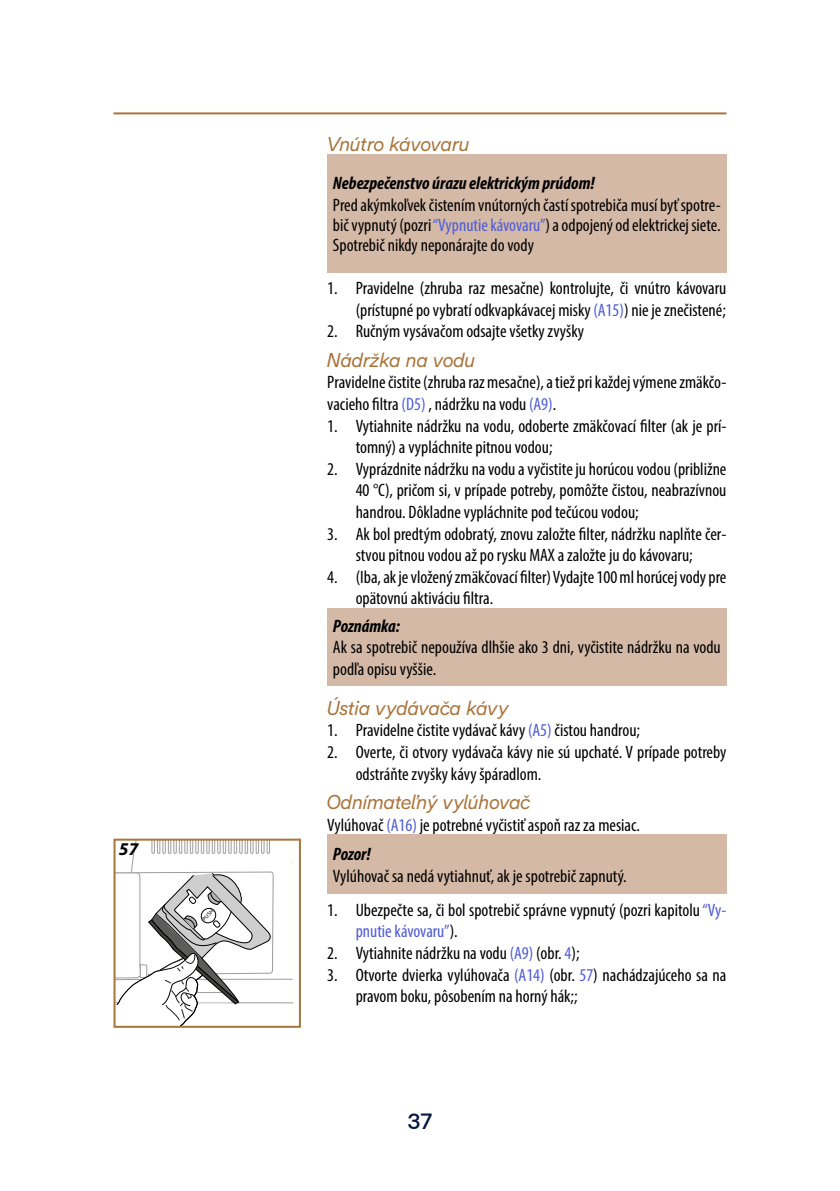
<style>
.page{position:relative;width:840px;height:1191px;background:#fff}
.page>*{position:absolute;margin:0;border:0;box-sizing:border-box;transform-origin:0 0}
.t1{font:500 22px "De Longhi Sans";color:#02183e}
.sottoparagrafo{font:italic 20px "De Longhi Sans";color:#aa743a}
.testo{font:condensed 18px/21.6px "Myriad Pro";color:#000}
.pericoli{font:italic 700 condensed 18px "Myriad Pro";color:#000}
.numero_figura{font:italic 700 18px "Myriad Pro";color:#000}
.t2{font:5.6px "Myriad Pro";color:#020203}
.s1{color:#4f5cd6}
</style>
<div class="page">
<hr style="left:113px;top:112px;width:613px;height:2px;background:#aa743a">
<div style="left:327px;top:154px;width:399px;height:118px;background:#d4b9a6"></div>
<div style="left:327px;top:608px;width:399px;height:77px;background:#d4b9a6"></div>
<div style="left:327px;top:834px;width:399px;height:60px;background:#d4b9a6"></div>
<svg style="left:116px;top:841px;width:176px;height:183px"></svg>
<div style="left:113px;top:838px;width:188px;height:189px;border:2px solid #aa743a"></div>
<p class="numero_figura" style="left:119px;top:837px;width:21px">57</p>
<p class="t2" style="left:201px;top:917px;width:14px;rotate:-45deg">PUSH</p>
<p class="sottoparagrafo" style="left:327px;top:131px;width:144px">Vnútro kávovaru</p>
<p class="pericoli" style="left:333px;top:172px;width:263px">Nebezpečenstvo úrazu elektrickým prúdom!</p>
<p class="testo" style="left:333px;top:195px;width:389px;line-height:20px;text-align:justify">Pred akýmkoľvek čistením vnútorných častí spotrebiča musí byť spotre&shy;bič vypnutý (pozri<span class="s1">“Vypnutie kávovaru”</span>) a odpojený od elektrickej siete.<br>Spotrebič nikdy neponárajte do vody</p>
<p class="testo" style="left:327px;top:277px;width:400px;text-align:right">1. Pravidelne (zhruba raz mesačne) kontrolujte, či vnútro kávovaru (prístupné po vybratí odkvapkávacej misky <span class="s1">(A15)</span>) nie je znečistené;</p>
<p class="testo" style="left:327px;top:320px;width:258px">2. Ručným vysávačom odsajte všetky zvyšky</p>
<p class="sottoparagrafo" style="left:327px;top:348px;width:150px">Nádržka na vodu</p>
<p class="testo" style="left:327px;top:371px;width:400px">Pravidelne čistite (zhruba raz mesačne), a tiež pri každej výmene zmäkčo&shy;vacieho filtra <span class="s1">(D5)</span> , nádržku na vodu <span class="s1">(A9)</span>.</p>
<p class="testo" style="left:355px;top:415px;width:372px;text-indent:-28px">1. Vytiahnite nádržku na vodu, odoberte zmäkčovací filter (ak je prí&shy;tomný) a vypláchnite pitnou vodou;</p>
<p class="testo" style="left:355px;top:458px;width:372px;text-align:justify;text-indent:-28px">2. Vyprázdnite nádržku na vodu a vyčistite ju horúcou vodou (približne 40 °C), pričom si, v prípade potreby, pomôžte čistou, neabrazívnou handrou. Dôkladne vypláchnite pod tečúcou vodou;</p>
<p class="testo" style="left:327px;top:523px;width:400px;text-align:center">3. Ak bol predtým odobratý, znovu založte filter, nádržku naplňte čer&shy;stvou pitnou vodou až po rysku MAX a založte ju do kávovaru;</p>
<p class="testo" style="left:355px;top:566px;width:372px;text-indent:-28px">4. (Iba, ak je vložený zmäkčovací filter) Vydajte 100 ml horúcej vody pre opätovnú aktiváciu filtra.</p>
<p class="pericoli" style="left:333px;top:614px;width:68px">Poznámka:</p>
<p class="testo" style="left:333px;top:636px;width:389px">Ak sa spotrebič nepoužíva dlhšie ako 3 dni, vyčistite nádržku na vodu podľa opisu vyššie.</p>
<p class="sottoparagrafo" style="left:327px;top:695px;width:183px">Ústia vydávača kávy</p>
<p class="testo" style="left:327px;top:719px;width:314px">1. Pravidelne čistite vydávač kávy <span class="s1">(A5)</span> čistou handrou;</p>
<p class="testo" style="left:355px;top:741px;width:372px;text-indent:-28px">2. Overte, či otvory vydávača kávy nie sú upchaté. V prípade potreby odstráňte zvyšky kávy špáradlom.</p>
<p class="sottoparagrafo" style="left:327px;top:790px;width:205px">Odnímateľný vylúhovač</p>
<p class="testo" style="left:327px;top:814px;width:314px">Vylúhovač <span class="s1">(A16)</span> je potrebné vyčistiť aspoň raz za mesiac.</p>
<p class="pericoli" style="left:333px;top:843px;width:39px">Pozor!</p>
<p class="testo" style="left:333px;top:865px;width:295px">Vylúhovač sa nedá vytiahnuť, ak je spotrebič zapnutý.</p>
<p class="testo" style="left:355px;top:898px;width:372px;text-indent:-28px">1. Ubezpečte sa, či bol spotrebič správne vypnutý (pozri kapitolu <span class="s1">“Vy&shy;pnutie kávovaru”</span>).</p>
<p class="testo" style="left:327px;top:942px;width:253px">2. Vytiahnite nádržku na vodu <span class="s1">(A9)</span> (obr. <span class="s1">4</span>);</p>
<p class="testo" style="left:355px;top:963px;width:372px;text-indent:-28px">3. Otvorte dvierka vylúhovača <span class="s1">(A14)</span> (obr. <span class="s1">57</span>) nachádzajúceho sa na pravom boku, pôsobením na horný hák;;</p>
<p class="t1" style="left:407px;top:1108px;width:26px">37</p>
</div>
